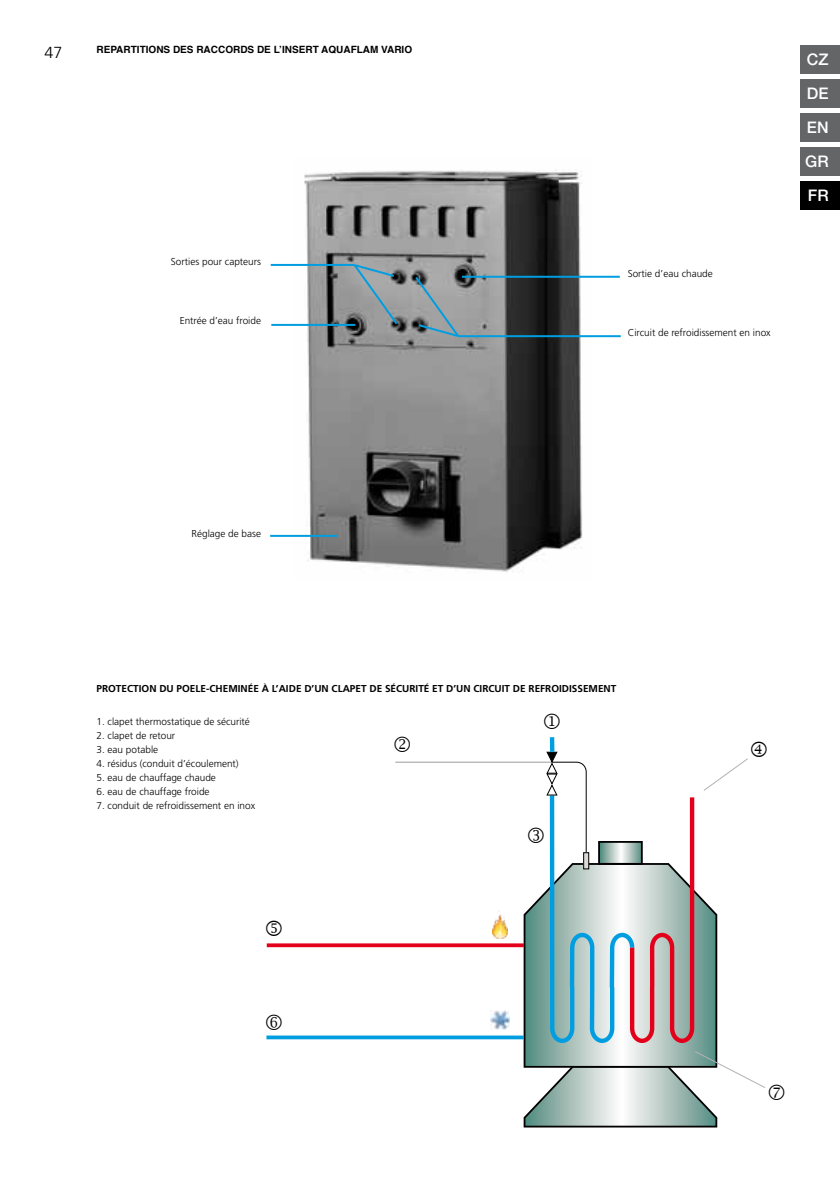
<style>
.page{position:relative;width:840px;height:1191px;background:#fff}
.page>*{position:absolute;margin:0;border:0;box-sizing:border-box;transform-origin:0 0}
.t1{font:21.4px "Wingdings 2";color:#000}
.t2{font:500 16px/34px "Helvetica Neue LT Pro";color:#fff;text-align:justify}
.t3{font:300 16px "Frutiger CE";color:#000}
.t4{font:300 10px "Frutiger CE";color:#000}
.t5{font:700 10px "Frutiger CE";color:#000}
.t6{font:700 10px "Helvetica";color:#000}
</style>
<div class="page">
<div style="left:799px;top:45px;width:40px;height:29px;background:#646567"></div>
<div style="left:799px;top:79px;width:40px;height:29px;background:#646567"></div>
<div style="left:799px;top:113px;width:40px;height:29px;background:#646567"></div>
<div style="left:799px;top:147px;width:40px;height:29px;background:#646567"></div>
<div style="left:799px;top:181px;width:40px;height:29px;background:#000"></div>
<svg style="left:266px;top:1035px;width:255px;height:4px"></svg>
<svg style="left:266px;top:943px;width:255px;height:4px"></svg>
<hr style="left:395px;top:761px;width:156px;height:1px;background:#9c9e9f">
<img style="left:490px;top:1010px;width:19px;height:19px">
<img style="left:492px;top:911px;width:14px;height:28px">
<img style="left:293px;top:170px;width:298px;height:402px">
<hr style="left:461px;top:276px;width:158px;height:2px;background:#009ee0">
<hr style="left:271px;top:324px;width:84px;height:2px;background:#009ee0">
<hr style="left:270px;top:535px;width:67px;height:2px;background:#009ee0">
<hr style="left:270px;top:264px;width:84px;height:2px;background:#009ee0">
<svg style="left:351px;top:262px;width:48px;height:64px;background:#8b979c"></svg>
<hr style="left:458px;top:335px;width:162px;height:2px;background:#009ee0">
<svg style="left:413px;top:275px;width:48px;height:64px;background:#8c989d"></svg>
<svg style="left:521px;top:737px;width:244px;height:391px"></svg>
<h2 class="t3" style="left:45px;top:43px;width:19px">47</h2>
<p class="t6" style="left:96px;top:41px;width:317px">REPARTITIONS DES RACCORDS DE L’INSERT AQUAFLAM VARIO</p>
<p class="t4" style="left:171px;top:256px;width:92px">Sorties pour capteurs</p>
<p class="t4" style="left:179px;top:315px;width:83px">Entrée d’eau froide</p>
<p class="t4" style="left:627px;top:267px;width:87px">Sortie d’eau chaude</p>
<p class="t4" style="left:627px;top:326px;width:144px">Circuit de refroidissement en inox</p>
<h2 class="t2" style="left:804px;top:42px;width:25px">CZ DE EN GR FR</h2>
<p class="t4" style="left:191px;top:527px;width:71px">Réglage de base</p>
<p class="t5" style="left:96px;top:682px;width:521px">PROTECTION DU POELE-CHEMINÉE À L’AIDE D’UN CLAPET DE SÉCURITÉ ET D’UN CIRCUIT DE REFROIDISSEMENT</p>
<p class="t4" style="left:96px;top:715px;width:155px">1. clapet thermostatique de sécurité</p>
<p class="t4" style="left:96px;top:729px;width:80px">2. clapet de retour</p>
<p class="t4" style="left:96px;top:743px;width:63px">3. eau potable</p>
<p class="t4" style="left:96px;top:757px;width:144px">4. résidus (conduit d’écoulement)</p>
<p class="t4" style="left:96px;top:771px;width:121px">5. eau de chauffage chaude</p>
<p class="t4" style="left:96px;top:785px;width:114px">6. eau de chauffage froide</p>
<p class="t4" style="left:96px;top:799px;width:160px">7. conduit de refroidissement en inox</p>
<h1 class="t1" style="left:264px;top:917px;width:21px">■</h1>
<h1 class="t1" style="left:526px;top:824px;width:21px">●</h1>
</div>
